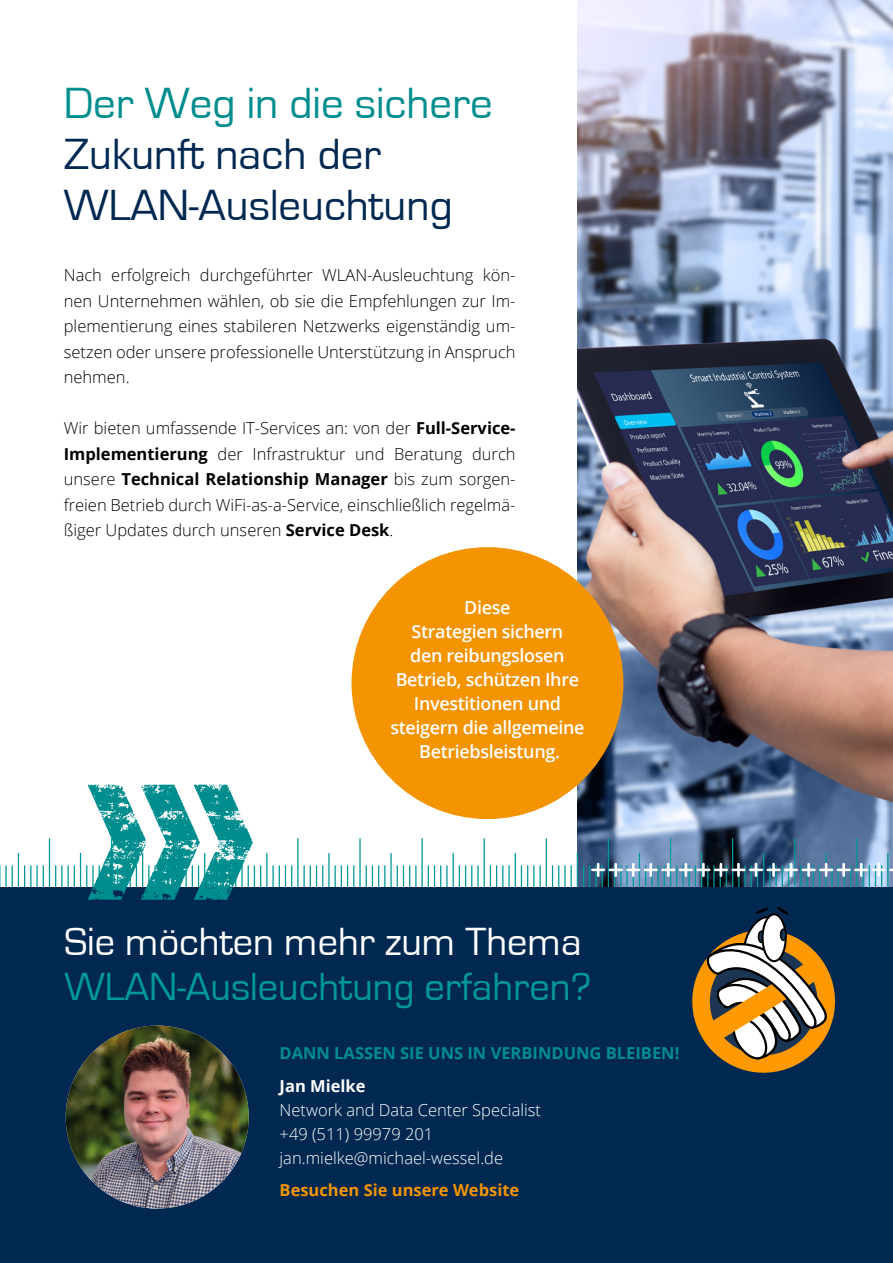
<style>
.page{position:relative;width:893px;height:1263px;background:#fff}
.page>*{position:absolute;margin:0;border:0;box-sizing:border-box;transform-origin:0 0}
.t1{font:45px/51px "Eurostile";color:#002851}
.t2{font:45px "Eurostile";color:#008d8e}
.t3{font:40.5px "Eurostile";color:#009898}
.t4{font:40.5px "Eurostile";color:#fff}
.t5{font:600 18px/24px "Open Sans";letter-spacing:-.02em;color:#fff;text-align:center}
.t6{font:300 16.5px/25.5px "Open Sans";color:#000;text-align:justify}
.t7{font:300 16.5px/24px "Open Sans";color:#fff}
.t8{font:700 16.5px "Open Sans";color:#008d8e}
.t9{font:700 16.5px "Open Sans";color:#f39400}
.t10{font:700 16.5px "Open Sans";color:#fff}
.s1{font-weight:700}
</style>
<div class="page">
<img style="left:577px;top:0;width:316px;height:887px">
<svg style="left:0;top:866px;width:1px;height:21px"></svg>
<hr style="left:5px;top:866px;width:2px;height:21px;background:#009898">
<svg style="left:12px;top:866px;width:1px;height:21px"></svg>
<hr style="left:18px;top:853px;width:1px;height:34px;background:#009898">
<svg style="left:24px;top:866px;width:1px;height:21px"></svg>
<hr style="left:30px;top:866px;width:2px;height:21px;background:#009898">
<hr style="left:36px;top:866px;width:2px;height:21px;background:#009898">
<svg style="left:43px;top:866px;width:1px;height:21px"></svg>
<hr style="left:49px;top:839px;width:1px;height:48px;background:#009898">
<svg style="left:55px;top:866px;width:1px;height:21px"></svg>
<hr style="left:61px;top:866px;width:2px;height:21px;background:#009898">
<svg style="left:260px;top:866px;width:1px;height:21px"></svg>
<hr style="left:266px;top:853px;width:1px;height:34px;background:#009898">
<hr style="left:272px;top:866px;width:2px;height:21px;background:#009898">
<svg style="left:279px;top:866px;width:13px;height:21px"></svg>
<hr style="left:297px;top:839px;width:2px;height:48px;background:#009898">
<hr style="left:303px;top:866px;width:2px;height:21px;background:#009898">
<svg style="left:310px;top:866px;width:13px;height:21px"></svg>
<hr style="left:328px;top:853px;width:2px;height:34px;background:#009898">
<hr style="left:334px;top:866px;width:2px;height:21px;background:#009898">
<svg style="left:341px;top:866px;width:13px;height:21px"></svg>
<hr style="left:359px;top:839px;width:2px;height:48px;background:#009898">
<svg style="left:366px;top:866px;width:19px;height:21px"></svg>
<hr style="left:390px;top:853px;width:2px;height:34px;background:#009898">
<svg style="left:397px;top:866px;width:13px;height:21px"></svg>
<hr style="left:415px;top:866px;width:2px;height:21px;background:#009898">
<hr style="left:421px;top:839px;width:2px;height:48px;background:#009898">
<svg style="left:428px;top:866px;width:13px;height:21px"></svg>
<hr style="left:446px;top:866px;width:2px;height:21px;background:#009898">
<hr style="left:452px;top:853px;width:2px;height:34px;background:#009898">
<svg style="left:459px;top:866px;width:13px;height:21px"></svg>
<hr style="left:477px;top:866px;width:2px;height:21px;background:#009898">
<hr style="left:484px;top:839px;width:1px;height:48px;background:#009898">
<svg style="left:490px;top:866px;width:13px;height:21px"></svg>
<hr style="left:508px;top:866px;width:2px;height:21px;background:#009898">
<hr style="left:515px;top:853px;width:1px;height:34px;background:#009898">
<svg style="left:521px;top:866px;width:7px;height:21px"></svg>
<hr style="left:533px;top:866px;width:2px;height:21px;background:#009898">
<hr style="left:539px;top:866px;width:2px;height:21px;background:#009898">
<hr style="left:546px;top:839px;width:1px;height:48px;background:#009898">
<svg style="left:552px;top:866px;width:7px;height:21px"></svg>
<hr style="left:564px;top:866px;width:2px;height:21px;background:#009898">
<hr style="left:570px;top:866px;width:2px;height:21px;background:#009898">
<hr style="left:577px;top:853px;width:1px;height:34px;background:#009898">
<hr style="left:608px;top:839px;width:1px;height:48px;background:#009898">
<hr style="left:639px;top:853px;width:1px;height:34px;background:#009898">
<hr style="left:670px;top:839px;width:1px;height:48px;background:#009898">
<hr style="left:701px;top:853px;width:1px;height:34px;background:#009898">
<hr style="left:713px;top:866px;width:2px;height:21px;background:#009898">
<hr style="left:732px;top:839px;width:1px;height:48px;background:#009898">
<hr style="left:744px;top:866px;width:2px;height:21px;background:#009898">
<hr style="left:763px;top:853px;width:1px;height:34px;background:#009898">
<hr style="left:794px;top:839px;width:1px;height:48px;background:#009898">
<hr style="left:800px;top:866px;width:2px;height:21px;background:#009898">
<hr style="left:825px;top:853px;width:1px;height:34px;background:#009898">
<hr style="left:831px;top:866px;width:2px;height:21px;background:#009898">
<hr style="left:837px;top:866px;width:2px;height:21px;background:#009898">
<hr style="left:856px;top:839px;width:1px;height:48px;background:#009898">
<hr style="left:887px;top:853px;width:1px;height:34px;background:#009898">
<svg style="left:583px;top:864px;width:21px;height:23px"></svg>
<svg style="left:610px;top:864px;width:29px;height:23px"></svg>
<svg style="left:645px;top:864px;width:64px;height:23px"></svg>
<svg style="left:715px;top:864px;width:12px;height:23px"></svg>
<svg style="left:733px;top:864px;width:11px;height:23px"></svg>
<svg style="left:750px;top:864px;width:12px;height:23px"></svg>
<svg style="left:768px;top:864px;width:29px;height:23px"></svg>
<svg style="left:803px;top:864px;width:29px;height:23px"></svg>
<svg style="left:838px;top:864px;width:55px;height:23px"></svg>
<div style="left:0;top:887px;width:893px;height:376px;background:#002851"></div>
<img style="left:66px;top:1025px;width:183px;height:183px;border-radius:92px">
<div style="left:351px;top:547px;width:272px;height:272px;background:#f39400;border-radius:50%"></div>
<svg style="left:692px;top:907px;width:144px;height:166px"></svg>
<img style="left:67px;top:784px;width:189px;height:116px">
<h1 class="t2" style="left:64px;top:79px;width:430px">Der Weg in die sichere</h1>
<h1 class="t1" style="left:64px;top:130px;width:390px">Zukunft nach der<br>WLAN-Ausleuchtung</h1>
<p class="t6" style="left:64px;top:262px;width:453px">Nach erfolgreich durchgeführter WLAN-Ausleuchtung kön&shy;nen Unternehmen wählen, ob sie die Empfehlungen zur Im&shy;plementierung eines stabileren Netzwerks eigenständig um&shy;setzen oder unsere professionelle Unterstützung in Anspruch nehmen.</p>
<p class="t6" style="left:64px;top:415px;width:453px">Wir bieten umfassende IT-Services an: von der <span class="s1">Full-Service-Implementierung</span> der Infrastruktur und Beratung durch unsere <span class="s1">Technical Relationship Manager</span> bis zum sorgen&shy;freien Betrieb durch WiFi-as-a-Service, einschließlich regelmä&shy;ßiger Updates durch unseren <span class="s1">Service Desk</span>.</p>
<p class="t5" style="left:390px;top:595px;width:196px">Diese<br>Strategien sichern<br>den reibungslosen<br>Betrieb, schützen Ihre<br>Investitionen und steigern die allgemeine<br>Betriebsleistung.</p>
<h2 class="t4" style="left:65px;top:920px;width:519px">Sie möchten mehr zum Thema</h2>
<h2 class="t3" style="left:65px;top:965px;width:529px">WLAN-Ausleuchtung erfahren?</h2>
<p class="t8" style="left:280px;top:1042px;width:401px">DANN LASSEN SIE UNS IN VERBINDUNG BLEIBEN!</p>
<p class="t10" style="left:280px;top:1074px;width:87px">Jan Mielke</p>
<p class="t7" style="left:280px;top:1097px;width:263px">Network and Data Center Specialist +49 (511) 99979 201 jan.mielke@michael-wessel.de</p>
<p class="t9" style="left:280px;top:1179px;width:241px">Besuchen Sie unsere Website</p>
</div>
